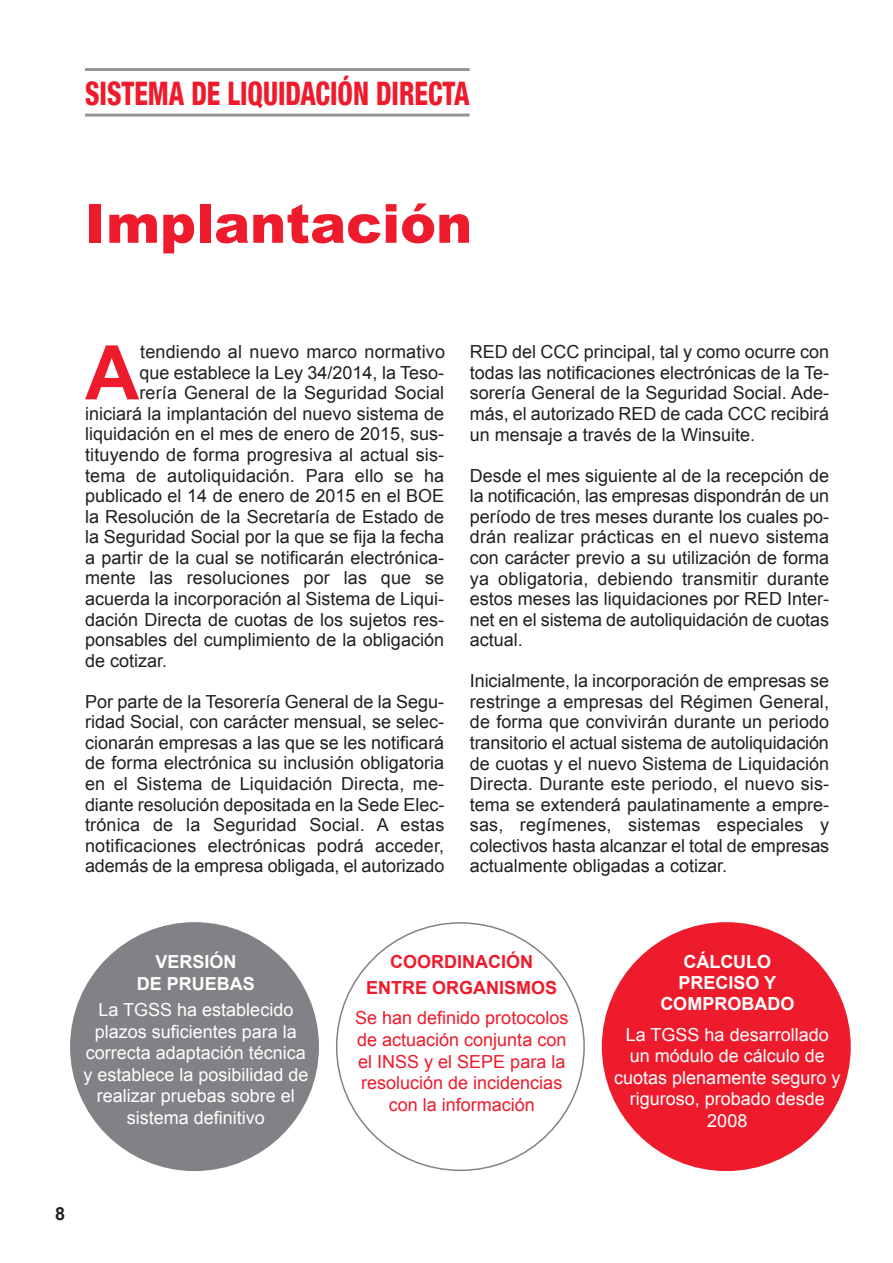
<style>
.page{position:relative;width:893px;height:1263px;background:#fff}
.page>*{position:absolute;margin:0;border:0;box-sizing:border-box;transform-origin:0 0}
.t1{font:700 75.3px "Arial";color:#ee1b2c}
.t2{font:900 54px "Arial";color:#ee1b2c}
.t3{font:800 condensed 32.4px "Helvetica 87";color:#ee1b2c;scale:.83 1}
.t4{font:18px/20.5px "Arial";color:#231f20;text-align:justify}
.t5{font:18px/21.6px "Arial";color:#fff;text-align:center}
.t6{font:18px/21.6px "Arial";color:#ee1b2c;text-align:center}
.t7{font:700 18px/21px "Arial";color:#fff;text-align:center}
.t8{font:700 18px/25.8px "Arial";color:#ee1b2c;text-align:center}
.t9{font:700 18px "Arial";color:#231f20}
</style>
<div class="page">
<div style="left:70px;top:922px;width:249px;height:249px;background:#808285;border-radius:50%"></div>
<svg style="left:336px;top:922px;width:249px;height:249px"></svg>
<div style="left:602px;top:922px;width:249px;height:249px;background:#ee1b2c;border-radius:50%"></div>
<hr style="left:85px;top:68px;width:385px;height:3px;background:#939598">
<hr style="left:85px;top:114px;width:385px;height:3px;background:#939598">
<h3 class="t3" style="left:85px;top:82px;width:465px">SISTEMA DE LIQUIDACIÓN DIRECTA</h3>
<h2 class="t2" style="left:85px;top:183px;width:389px">Implantación</h2>
<h1 class="t1" style="left:85px;top:331px;width:56px">A</h1>
<p class="t4" style="left:140px;top:342px;width:306px">tendiendo al nuevo marco normativo</p>
<p class="t4" style="left:139px;top:362px;width:306px">que establece la Ley 34/2014, la Teso-</p>
<p class="t4" style="left:139px;top:383px;width:306px">rería General de la Seguridad Social</p>
<p class="t4" style="left:85px;top:403px;width:361px">iniciará la implantación del nuevo sistema de</p>
<p class="t4" style="left:85px;top:424px;width:361px">liquidación en el mes de enero de 2015, sus-</p>
<p class="t4" style="left:85px;top:444px;width:361px">tituyendo de forma progresiva al actual sis-</p>
<p class="t4" style="left:85px;top:465px;width:361px">tema de autoliquidación. Para ello se ha</p>
<p class="t4" style="left:85px;top:486px;width:361px">publicado el 14 de enero de 2015 en el BOE</p>
<p class="t4" style="left:85px;top:506px;width:361px">la Resolución de la Secretaría de Estado de</p>
<p class="t4" style="left:85px;top:527px;width:361px">la Seguridad Social por la que se fija la fecha</p>
<p class="t4" style="left:85px;top:547px;width:361px">a partir de la cual se notificarán electrónica-</p>
<p class="t4" style="left:85px;top:568px;width:361px">mente las resoluciones por las que se</p>
<p class="t4" style="left:85px;top:588px;width:361px">acuerda la incorporación al Sistema de Liqui-</p>
<p class="t4" style="left:85px;top:609px;width:361px">dación Directa de cuotas de los sujetos res-</p>
<p class="t4" style="left:85px;top:629px;width:361px">ponsables del cumplimiento de la obligación</p>
<p class="t4" style="left:85px;top:650px;width:84px">de cotizar.</p>
<p class="t4" style="left:85px;top:691px;width:361px">Por parte de la Tesorería General de la Segu&shy;ridad Social, con carácter mensual, se selec&shy;cionarán empresas a las que se les notificará de forma electrónica su inclusión obligatoria en el Sistema de Liquidación Directa, me&shy;diante resolución depositada en la Sede Elec&shy;trónica de la Seguridad Social. A estas notificaciones electrónicas podrá acceder, además de la empresa obligada, el autorizado</p>
<p class="t4" style="left:470px;top:342px;width:361px">RED del CCC principal, tal y como ocurre con todas las notificaciones electrónicas de la Te&shy;sorería General de la Seguridad Social. Ade&shy;más, el autorizado RED de cada CCC recibirá un mensaje a través de la Winsuite.</p>
<p class="t4" style="left:470px;top:465px;width:361px">Desde el mes siguiente al de la recepción de la notificación, las empresas dispondrán de un período de tres meses durante los cuales po&shy;drán realizar prácticas en el nuevo sistema con carácter previo a su utilización de forma ya obligatoria, debiendo transmitir durante estos meses las liquidaciones por RED Inter&shy;net en el sistema de autoliquidación de cuotas actual.</p>
<p class="t4" style="left:470px;top:671px;width:361px">Inicialmente, la incorporación de empresas se restringe a empresas del Régimen General, de forma que convivirán durante un periodo transitorio el actual sistema de autoliquidación de cuotas y el nuevo Sistema de Liquidación Directa. Durante este periodo, el nuevo sis&shy;tema se extenderá paulatinamente a empre&shy;sas, regímenes, sistemas especiales y colectivos hasta alcanzar el total de empresas actualmente obligadas a cotizar.</p>
<p class="t7" style="left:137px;top:951px;width:120px;line-height:21.6px">VERSIÓN<br>DE PRUEBAS</p>
<p class="t5" style="left:83px;top:999px;width:227px">La TGSS ha establecido plazos suficientes para la correcta adaptación técnica y establece la posibilidad de realizar pruebas sobre el sistema definitivo</p>
<p class="t8" style="left:366px;top:949px;width:193px">COORDINACIÓN<br>ENTRE ORGANISMOS</p>
<p class="t6" style="left:355px;top:1007px;width:215px">Se han definido protocolos de actuación conjunta con el INSS y el SEPE para la resolución de incidencias con la información</p>
<p class="t7" style="left:660px;top:952px;width:135px">CÁLCULO<br>PRECISO Y<br>COMPROBADO</p>
<p class="t5" style="left:614px;top:1023px;width:228px">La TGSS ha desarrollado un módulo de cálculo de cuotas plenamente seguro y riguroso, probado desde<br>2008</p>
<p class="t9" style="left:55px;top:1204px;width:12px">8</p>
</div>
